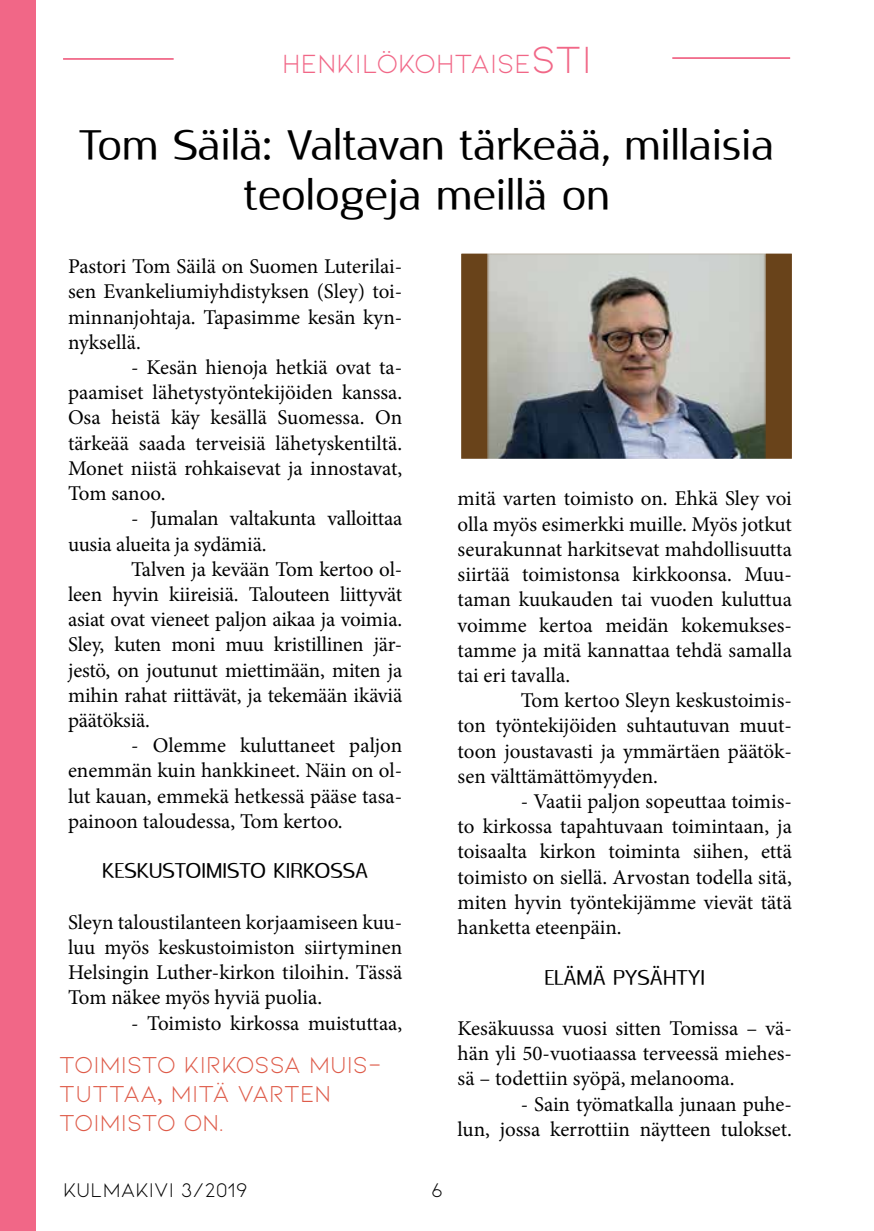
<style>
.page{position:relative;width:874px;height:1231px;background:#fff}
.page>*{position:absolute;margin:0;border:0;box-sizing:border-box;transform-origin:0 0}
.t1{font:42px/50.4px "Rabelo";color:#000;text-align:center}
.t2{font:28px "Kiona";color:#f16787}
.t3{font:24.5px/29.4px "Kiona";color:#de5b49}
.t4{font:21px/25.2px "Minion Pro";letter-spacing:-.005em;color:#000;text-align:justify}
.t5{font:21px "Rabelo";color:#000}
.t6{font:21px "Kiona";color:#000}
.s1{font-size:40.25px}
.s2{font-family:"Minion Pro"}
</style>
<div class="page">
<div style="left:0;top:0;width:35px;height:1230px;background:#f16787"></div>
<hr style="left:63px;top:58px;width:110px;height:2px;background:#f16787">
<hr style="left:672px;top:57px;width:117px;height:2px;background:#f16787">
<div style="left:459px;top:252px;width:334px;height:208px;background:#69431a"></div>
<img style="left:487px;top:255px;width:278px;height:202px">
<div style="left:457px;top:250px;width:338px;height:212px;border:4px solid #fff"></div>
<h2 class="t2" style="left:282px;top:48px;width:311px">HENKILÖKOHTAISE<span class="s1">STI</span></h2>
<h1 class="t1" style="left:79px;top:120px;width:695px">Tom Säilä: Valtavan tärkeää, millaisia teologeja meillä on</h1>
<p class="t4" style="left:68px;top:254px;width:335px">Pastori Tom Säilä on Suomen Luterilai&shy;sen Evankeliumiyhdistyksen (Sley) toi&shy;minnanjohtaja. Tapasimme kesän kyn&shy;nyksellä.</p>
<p class="t4" style="left:68px;top:355px;width:335px;text-indent:63px">- Kesän hienoja hetkiä ovat ta&shy;paamiset lähetystyöntekijöiden kanssa.<br>Osa heistä käy kesällä Suomessa. On tärkeää saada terveisiä lähetyskentiltä.<br>Monet niistä rohkaisevat ja innostavat, Tom sanoo.</p>
<p class="t4" style="left:68px;top:506px;width:335px;text-indent:63px">- Jumalan valtakunta valloittaa uusia alueita ja sydämiä.</p>
<p class="t4" style="left:68px;top:556px;width:335px;text-indent:63px">Talven ja kevään Tom kertoo ol&shy;leen hyvin kiireisiä. Talouteen liittyvät asiat ovat vieneet paljon aikaa ja voimia.<br>Sley, kuten moni muu kristillinen jär&shy;jestö, on joutunut miettimään, miten ja mihin rahat riittävät, ja tekemään ikäviä päätöksiä.</p>
<p class="t4" style="left:68px;top:733px;width:335px;text-indent:63px">- Olemme kuluttaneet paljon enemmän kuin hankkineet. Näin on ol&shy;lut kauan, emmekä hetkessä pääse tasa&shy;painoon taloudessa, Tom kertoo.</p>
<p class="t5" style="left:102px;top:858px;width:267px">KESKUSTOIMISTO KIRKOSSA</p>
<p class="t4" style="left:68px;top:909px;width:335px">Sleyn taloustilanteen korjaamiseen kuu&shy;luu myös keskustoimiston siirtyminen Helsingin Luther-kirkon tiloihin. Tässä Tom näkee myös hyviä puolia.</p>
<p class="t4" style="left:131px;top:1010px;width:272px">- Toimisto kirkossa muistuttaa,</p>
<p class="t3" style="left:59px;top:1049px;width:324px">TOIMISTO KIRKOSSA MUIS-<br>TUTTAA<span class="s2">,</span> MITÄ VARTEN<br>TOIMISTO ON.</p>
<p class="t4" style="left:457px;top:486px;width:335px">mitä varten toimisto on. Ehkä Sley voi olla myös esimerkki muille. Myös jotkut seurakunnat harkitsevat mahdollisuutta siirtää toimistonsa kirkkoonsa. Muu&shy;taman kuukauden tai vuoden kuluttua voimme kertoa meidän kokemukses&shy;tamme ja mitä kannattaa tehdä samalla tai eri tavalla.</p>
<p class="t4" style="left:457px;top:688px;width:335px;text-indent:63px">Tom kertoo Sleyn keskustoimis&shy;ton työntekijöiden suhtautuvan muut&shy;toon joustavasti ja ymmärtäen päätök&shy;sen välttämättömyyden.</p>
<p class="t4" style="left:457px;top:788px;width:335px;text-indent:63px">- Vaatii paljon sopeuttaa toimis&shy;to kirkossa tapahtuvaan toimintaan, ja toisaalta kirkon toiminta siihen, että toimisto on siellä. Arvostan todella sitä, miten hyvin työntekijämme vievät tätä hanketta eteenpäin.</p>
<p class="t5" style="left:544px;top:964px;width:162px">ELÄMÄ PYSÄHTYI</p>
<p class="t4" style="left:457px;top:1015px;width:335px">Kesäkuussa vuosi sitten Tomissa – vä&shy;hän yli 50-vuotiaassa terveessä miehes&shy;sä – todettiin syöpä, melanooma.</p>
<p class="t4" style="left:457px;top:1091px;width:335px;text-align:right">- Sain työmatkalla junaan puhe-<br>lun, jossa kerrottiin näytteen tulokset.</p>
<p class="t6" style="left:63px;top:1178px;width:186px">KULMAKIVI 3/2019</p>
<p class="t6" style="left:431px;top:1178px;width:13px">6</p>
</div>
